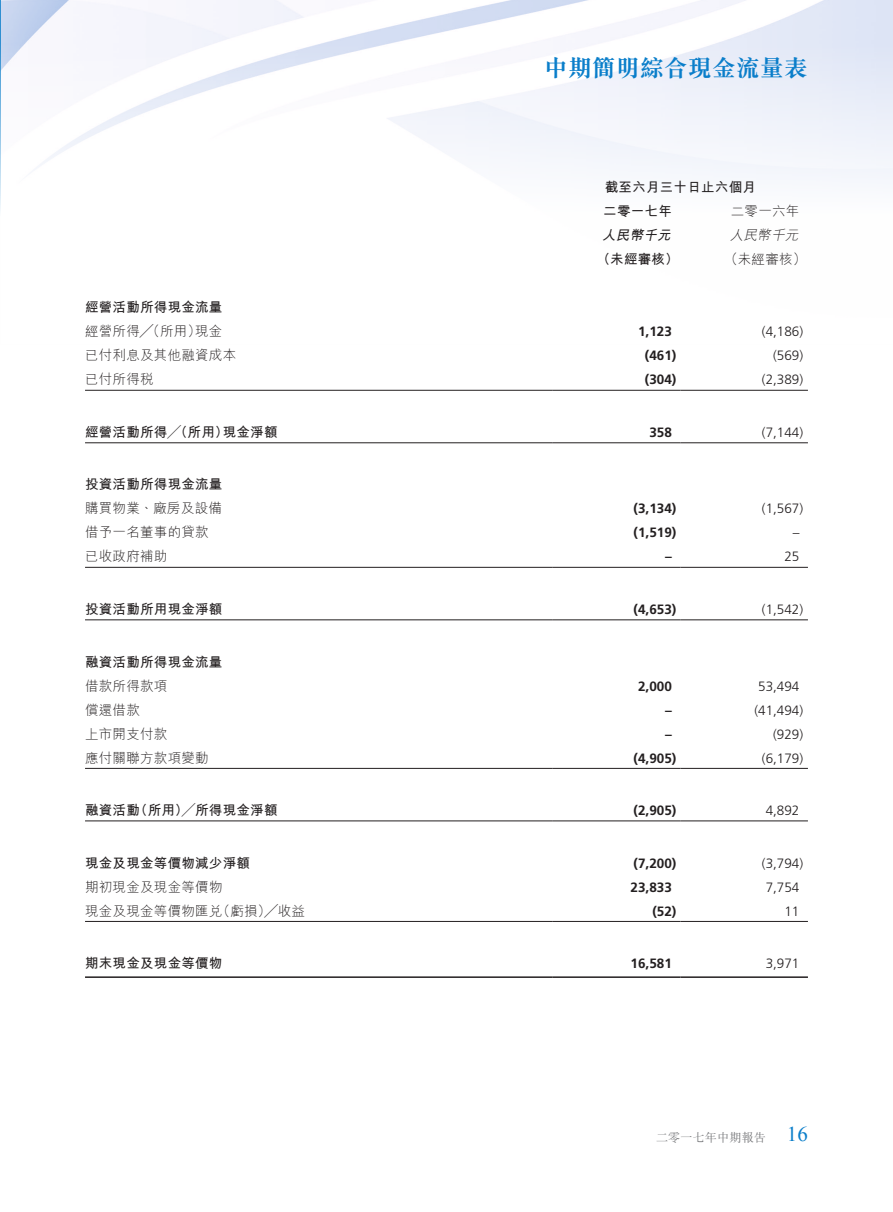
<style>
.page{position:relative;width:893px;height:1212px;background:#fff}
.page>*{position:absolute;margin:0;border:0;box-sizing:border-box;transform-origin:0 0}
.t1{font:700 24px "M Sung HK";color:#0a7eca}
.t2{font:21px "Times New Roman";color:#0a7eca}
.t3{font:300 13.5px "M Hei HK";letter-spacing:.02em;color:#231f20}
.t4{font:700 13.5px "M Hei HK";letter-spacing:.02em;color:#231f20}
.t5{font:300 13.5px "Frutiger LT Std";color:#231f20}
.t6{font:700 13.5px "Frutiger LT Std";color:#231f20}
.t7{font:italic 300 13.5px "M Hei HK";color:#231f20}
.t8{font:italic 700 13.5px "M Hei HK";color:#231f20}
.t9{font:300 12px "M Sung HK";letter-spacing:.02em;color:#6c6d70}
</style>
<div class="page">
<svg style="left:1px;top:0;width:892px;height:180px"></svg>
<svg style="left:0;top:0;width:1px;height:211px"></svg>
<hr style="left:85px;top:390px;width:468px;height:1px;background:#231f20">
<hr style="left:553px;top:390px;width:127px;height:1px;background:#231f20">
<hr style="left:680px;top:390px;width:128px;height:1px;background:#231f20">
<hr style="left:85px;top:442px;width:468px;height:1px;background:#231f20">
<hr style="left:553px;top:442px;width:127px;height:1px;background:#231f20">
<hr style="left:680px;top:442px;width:128px;height:1px;background:#231f20">
<hr style="left:85px;top:567px;width:468px;height:1px;background:#231f20">
<hr style="left:553px;top:567px;width:127px;height:1px;background:#231f20">
<hr style="left:680px;top:567px;width:128px;height:1px;background:#231f20">
<hr style="left:85px;top:619px;width:468px;height:1px;background:#231f20">
<hr style="left:553px;top:619px;width:127px;height:1px;background:#231f20">
<hr style="left:680px;top:619px;width:128px;height:1px;background:#231f20">
<hr style="left:85px;top:768px;width:468px;height:1px;background:#231f20">
<hr style="left:553px;top:768px;width:127px;height:1px;background:#231f20">
<hr style="left:680px;top:768px;width:128px;height:1px;background:#231f20">
<hr style="left:85px;top:820px;width:468px;height:1px;background:#231f20">
<hr style="left:553px;top:820px;width:127px;height:1px;background:#231f20">
<hr style="left:680px;top:820px;width:128px;height:1px;background:#231f20">
<hr style="left:85px;top:921px;width:468px;height:1px;background:#231f20">
<hr style="left:553px;top:921px;width:127px;height:1px;background:#231f20">
<hr style="left:680px;top:921px;width:128px;height:1px;background:#231f20">
<hr style="left:85px;top:976px;width:468px;height:2px;background:#231f20">
<hr style="left:553px;top:976px;width:127px;height:2px;background:#231f20">
<hr style="left:680px;top:976px;width:128px;height:2px;background:#231f20">
<h1 class="t1" style="left:544px;top:56px;width:265px">中期簡明綜合現金流量表</h1>
<p class="t4" style="left:605px;top:178px;width:153px">截至六月三十日止六個月</p>
<p class="t3" style="left:731px;top:205px;width:70px">二零一六年</p>
<p class="t4" style="left:603px;top:202px;width:70px">二零一七年</p>
<p class="t8" style="left:602px;top:226px;width:74px">人民幣千元</p>
<p class="t7" style="left:730px;top:229px;width:73px">人民幣千元</p>
<p class="t4" style="left:597px;top:250px;width:83px">（未經審核）</p>
<p class="t3" style="left:724px;top:253px;width:83px">（未經審核(</p>
<p class="t4" style="left:85px;top:298px;width:139px">經營活動所得現金流量</p>
<p class="t3" style="left:85px;top:325px;width:117px">經營所得╱（所用）</p>
<p class="t3" style="left:195px;top:325px;width:29px">現金</p>
<p class="t6" style="left:638px;top:324px;width:35px">1,123</p>
<p class="t5" style="left:762px;top:324px;width:43px">)4,186(</p>
<p class="t3" style="left:85px;top:349px;width:153px">已付利息及其他融資成本</p>
<p class="t6" style="left:645px;top:348px;width:33px">)461(</p>
<p class="t5" style="left:773px;top:348px;width:32px">)569(</p>
<p class="t3" style="left:85px;top:373px;width:70px">已付所得稅</p>
<p class="t6" style="left:645px;top:372px;width:33px">)304(</p>
<p class="t5" style="left:762px;top:372px;width:43px">)2,389(</p>
<p class="t4" style="left:85px;top:422px;width:145px">經營活動所得╱（所用）</p>
<p class="t4" style="left:85px;top:475px;width:139px">投資活動所得現金流量</p>
<p class="t4" style="left:223px;top:422px;width:56px">現金淨額</p>
<p class="t6" style="left:649px;top:424px;width:24px">358</p>
<p class="t5" style="left:762px;top:425px;width:43px">)7,144(</p>
<p class="t3" style="left:85px;top:502px;width:138px">購買物業、廠房及設備</p>
<p class="t6" style="left:634px;top:501px;width:44px">)3,134(</p>
<p class="t5" style="left:762px;top:501px;width:43px">)1,567(</p>
<p class="t3" style="left:85px;top:526px;width:125px">借予一名董事的貸款</p>
<p class="t6" style="left:634px;top:525px;width:44px">)1,519(</p>
<p class="t5" style="left:793px;top:525px;width:8px">–</p>
<p class="t3" style="left:85px;top:550px;width:84px">已收政府補助</p>
<p class="t6" style="left:665px;top:549px;width:8px">–</p>
<p class="t5" style="left:784px;top:549px;width:17px">25</p>
<p class="t4" style="left:85px;top:599px;width:139px">投資活動所用現金淨額</p>
<p class="t4" style="left:85px;top:652px;width:139px">融資活動所得現金流量</p>
<p class="t6" style="left:634px;top:601px;width:44px">)4,653(</p>
<p class="t5" style="left:762px;top:602px;width:43px">)1,542(</p>
<p class="t3" style="left:85px;top:679px;width:84px">借款所得款項</p>
<p class="t6" style="left:638px;top:678px;width:35px">2,000</p>
<p class="t5" style="left:758px;top:678px;width:43px">53,494</p>
<p class="t3" style="left:85px;top:703px;width:56px">償還借款</p>
<p class="t6" style="left:665px;top:702px;width:8px">–</p>
<p class="t5" style="left:754px;top:702px;width:50px">)41,494(</p>
<p class="t3" style="left:85px;top:727px;width:84px">上市開支付款</p>
<p class="t6" style="left:665px;top:726px;width:8px">–</p>
<p class="t5" style="left:773px;top:726px;width:32px">)929(</p>
<p class="t3" style="left:85px;top:751px;width:125px">應付關聯方款項變動</p>
<p class="t6" style="left:634px;top:750px;width:44px">)4,905(</p>
<p class="t5" style="left:762px;top:750px;width:43px">)6,179(</p>
<p class="t4" style="left:134px;top:800px;width:145px">（所用）╱所得現金淨額</p>
<p class="t4" style="left:85px;top:800px;width:56px">融資活動</p>
<p class="t6" style="left:634px;top:802px;width:44px">)2,905(</p>
<p class="t5" style="left:766px;top:803px;width:35px">4,892</p>
<p class="t4" style="left:85px;top:853px;width:166px">現金及現金等價物減少淨額</p>
<p class="t6" style="left:634px;top:855px;width:44px">)7,200(</p>
<p class="t5" style="left:762px;top:855px;width:43px">)3,794(</p>
<p class="t3" style="left:85px;top:880px;width:139px">期初現金及現金等價物</p>
<p class="t6" style="left:631px;top:879px;width:43px">23,833</p>
<p class="t5" style="left:766px;top:879px;width:35px">7,754</p>
<p class="t3" style="left:217px;top:904px;width:90px">（虧損）╱收益</p>
<p class="t3" style="left:85px;top:904px;width:139px">現金及現金等價物匯兌</p>
<p class="t6" style="left:652px;top:903px;width:26px">)52(</p>
<p class="t5" style="left:784px;top:903px;width:17px">11</p>
<p class="t4" style="left:85px;top:953px;width:139px">期末現金及現金等價物</p>
<p class="t6" style="left:631px;top:955px;width:43px">16,581</p>
<p class="t5" style="left:766px;top:956px;width:35px">3,971</p>
<p class="t9" style="left:656px;top:1129px;width:111px">二零一七年中期報告</p>
<h2 class="t2" style="left:787px;top:1120px;width:22px">16</h2>
</div>
